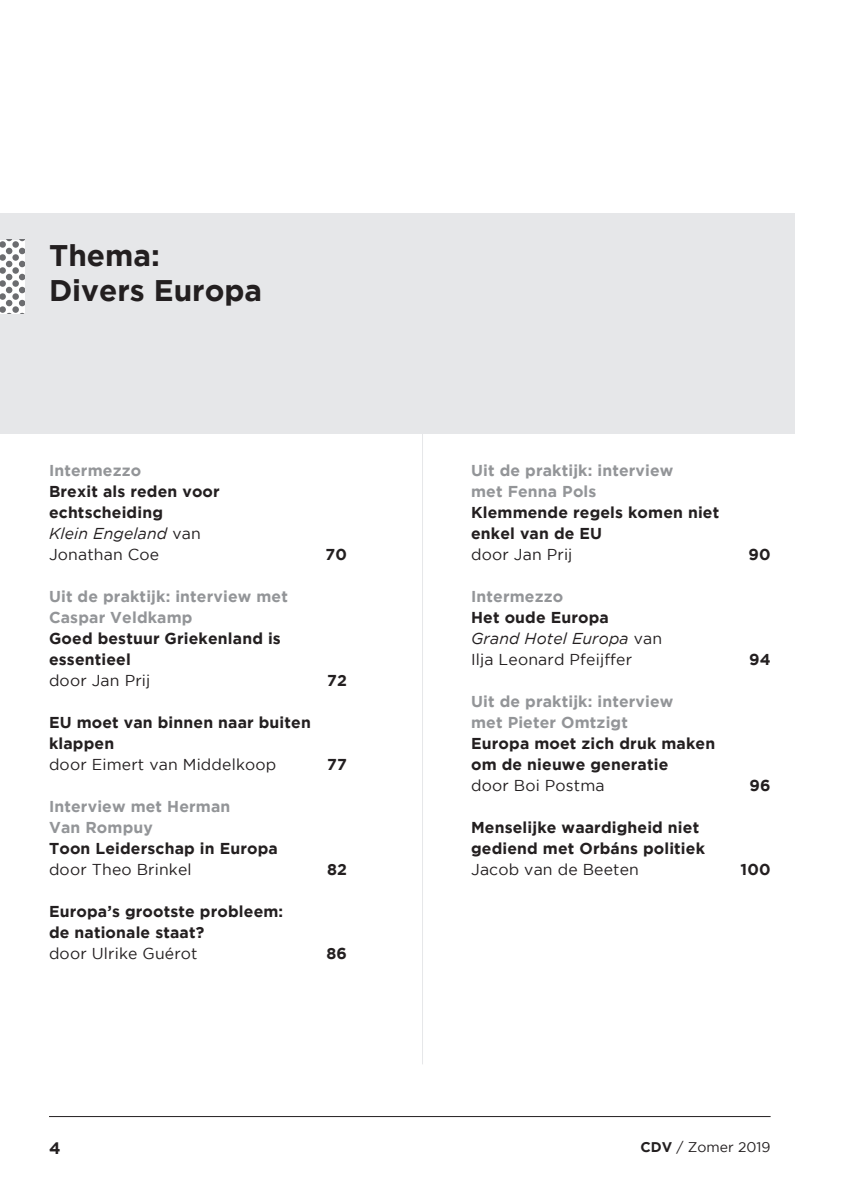
<style>
.page{position:relative;width:844px;height:1191px;background:#fff}
.page>*{position:absolute;margin:0;border:0;box-sizing:border-box;transform-origin:0 0}
.t1{font:700 29.75px/35px "Gotham";color:#231f20}
.t2{font:700 16.62px "Gotham";color:#231f20}
.t3{font:700 15.75px/21px "Gotham";letter-spacing:.01em;color:#231f20}
.t4{font:700 15.75px/21px "Gotham";letter-spacing:.01em;color:#939598}
.t5{font:15.75px/21px "Gotham";letter-spacing:.01em;color:#231f20}
.t6{font:14px "Gotham";color:#231f20}
.s1{font-weight:400;font-style:italic}
.s2{font-weight:400}
.s3{font-weight:700}
.s4{font-style:italic}
</style>
<div class="page">
<hr style="left:49px;top:1116px;width:721px;height:1px;background:#231f20">
<hr style="left:422px;top:413px;width:1px;height:651px;background:#e6e7e9">
<div style="left:0;top:214px;width:794px;height:220px;background:#e6e7e9"></div>
<div style="left:0;top:240px;width:24px;height:73px;background:#fff"></div>
<div style="left:0;top:241px;width:6px;height:7px;background:#6c6d70;border-radius:3px"></div>
<div style="left:12px;top:241px;width:7px;height:7px;background:#6c6d70;border-radius:3px"></div>
<svg style="left:6px;top:248px;width:6px;height:6px"></svg>
<svg style="left:19px;top:248px;width:5px;height:6px"></svg>
<svg style="left:6px;top:261px;width:6px;height:6px"></svg>
<svg style="left:19px;top:261px;width:5px;height:6px"></svg>
<svg style="left:6px;top:274px;width:6px;height:6px"></svg>
<svg style="left:19px;top:274px;width:5px;height:6px"></svg>
<svg style="left:6px;top:287px;width:6px;height:6px"></svg>
<svg style="left:19px;top:287px;width:5px;height:6px"></svg>
<svg style="left:6px;top:300px;width:6px;height:6px"></svg>
<svg style="left:19px;top:300px;width:5px;height:6px"></svg>
<div style="left:0;top:254px;width:6px;height:7px;background:#6c6d70;border-radius:50%"></div>
<div style="left:12px;top:254px;width:7px;height:7px;background:#6c6d70;border-radius:50%"></div>
<div style="left:0;top:267px;width:6px;height:7px;background:#6c6d70;border-radius:50%"></div>
<div style="left:12px;top:267px;width:7px;height:7px;background:#6c6d70;border-radius:50%"></div>
<div style="left:0;top:280px;width:6px;height:7px;background:#6c6d70;border-radius:50%"></div>
<div style="left:12px;top:280px;width:7px;height:7px;background:#6c6d70;border-radius:50%"></div>
<div style="left:0;top:293px;width:6px;height:7px;background:#6c6d70;border-radius:50%"></div>
<div style="left:12px;top:293px;width:7px;height:7px;background:#6c6d70;border-radius:50%"></div>
<div style="left:0;top:306px;width:6px;height:7px;background:#6c6d70;border-radius:50%"></div>
<div style="left:12px;top:306px;width:7px;height:7px;background:#6c6d70;border-radius:50%"></div>
<h1 class="t1" style="left:49px;top:237px;width:214px">Thema:<br>Divers Europa</h1>
<p class="t4" style="left:49px;top:460px;width:94px">Intermezzo</p>
<p class="t3" style="left:49px;top:481px;width:172px">Brexit als reden voor echtscheiding<br><span class="s1">Klein Engeland</span> <span class="s2">van<br>Jonathan Coe</span></p>
<p class="t3" style="left:325px;top:544px;width:23px">70</p>
<p class="t4" style="left:49px;top:586px;width:240px">Uit de praktijk: interview met<br>Caspar Veldkamp</p>
<p class="t3" style="left:49px;top:627px;width:233px">Goed bestuur Griekenland is essentieel</p>
<p class="t5" style="left:49px;top:670px;width:103px">door Jan Prij</p>
<p class="t3" style="left:327px;top:669px;width:21px">72</p>
<p class="t3" style="left:49px;top:711px;width:263px">EU moet van binnen naar buiten klappen</p>
<p class="t5" style="left:49px;top:754px;width:229px">door Eimert van Middelkoop</p>
<p class="t3" style="left:327px;top:753px;width:21px">77</p>
<p class="t4" style="left:49px;top:795px;width:183px">Interview met Herman<br>Van Rompuy</p>
<p class="t3" style="left:49px;top:837px;width:230px">Toon Leiderschap in Europa</p>
<p class="t5" style="left:49px;top:859px;width:144px">door Theo Brinkel</p>
<p class="t3" style="left:327px;top:858px;width:21px">82</p>
<p class="t3" style="left:49px;top:900px;width:236px">Europa’s grootste probleem: de nationale staat?</p>
<p class="t5" style="left:49px;top:943px;width:150px">door Ulrike Guérot</p>
<p class="t3" style="left:326px;top:942px;width:22px">86</p>
<p class="t4" style="left:471px;top:460px;width:204px">Uit de praktijk: interview met Fenna Pols</p>
<p class="t3" style="left:471px;top:502px;width:250px">Klemmende regels komen niet enkel van de EU</p>
<p class="t5" style="left:471px;top:544px;width:103px">door Jan Prij</p>
<p class="t3" style="left:748px;top:544px;width:24px">90</p>
<p class="t4" style="left:471px;top:586px;width:94px">Intermezzo</p>
<p class="t5" style="left:471px;top:607px;width:192px"><span class="s3">Het oude Europa<br></span><span class="s4">Grand Hotel Europa</span> van<br>Ilja Leonard Pfeijffer</p>
<p class="t3" style="left:749px;top:648px;width:23px">94</p>
<p class="t4" style="left:471px;top:690px;width:204px">Uit de praktijk: interview met Pieter Omtzigt</p>
<p class="t3" style="left:471px;top:732px;width:245px">Europa moet zich druk maken om de nieuwe generatie</p>
<p class="t5" style="left:471px;top:775px;width:135px">door Boi Postma</p>
<p class="t3" style="left:749px;top:774px;width:23px">96</p>
<p class="t3" style="left:471px;top:816px;width:235px">Menselijke waardigheid niet gediend met Orbáns politiek</p>
<p class="t5" style="left:471px;top:859px;width:169px">Jacob van de Beeten</p>
<p class="t3" style="left:740px;top:858px;width:31px">100</p>
<p class="t2" style="left:49px;top:1138px;width:13px">4</p>
<p class="t6" style="left:640px;top:1138px;width:131px"><span class="s3">CDV</span> / Zomer 2019</p>
</div>
